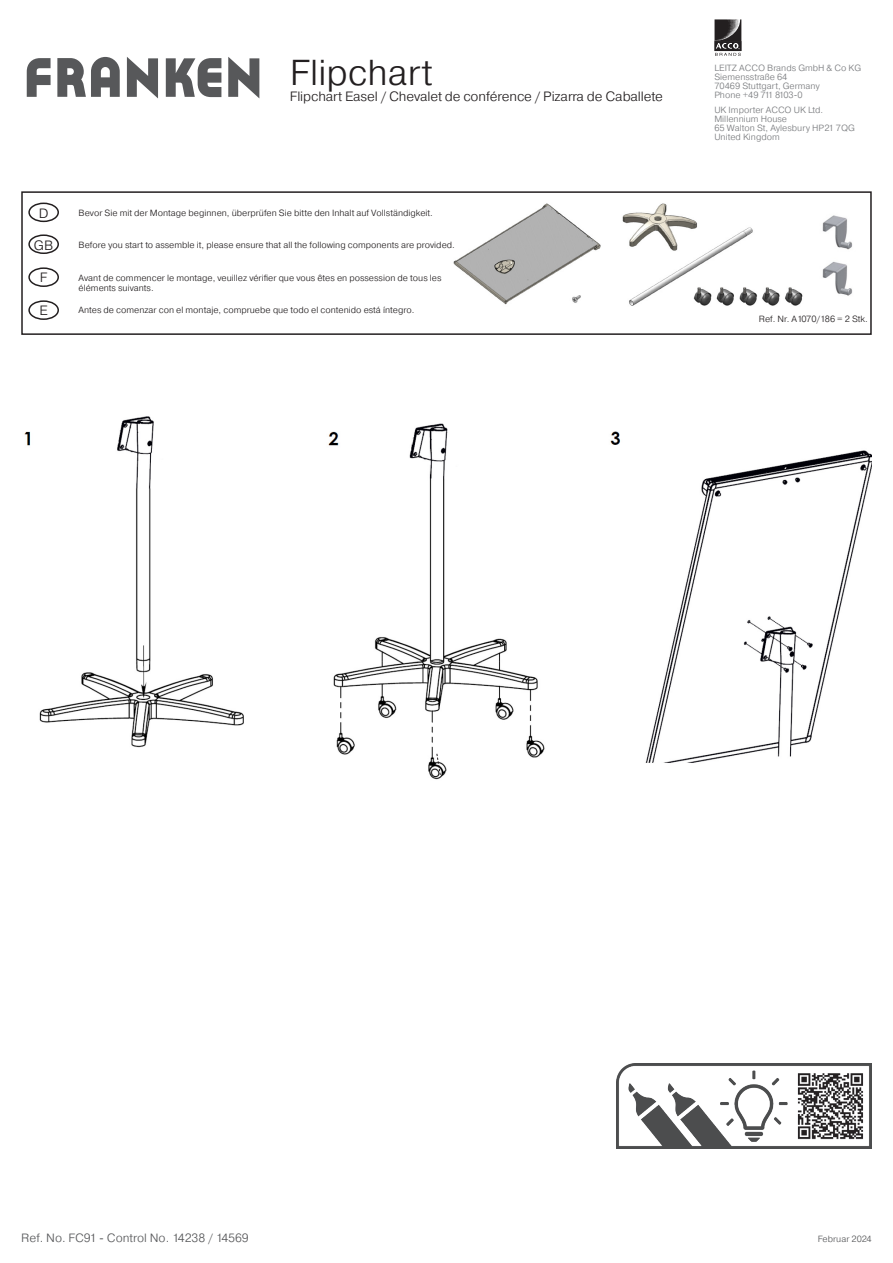
<style>
.page{position:relative;width:893px;height:1263px;background:#fff}
.page>*{position:absolute;margin:0;border:0;box-sizing:border-box;transform-origin:0 0}
.t1{font:300 36px "Pragmatica";color:#231f20}
.t2{font:300 13.5px "Pragmatica";letter-spacing:-.01em;color:#231f20}
.t3{font:300 12px "Pragmatica";color:#57585a}
.t4{font:300 9px/10.8px "Pragmatica";color:#231f20}
.t5{font:300 9px/9px "Pragmatica";color:#787a7d}
.t6{font:300 9px "Pragmatica";color:#57585a}
</style>
<div class="page">
<svg style="left:228px;top:57px;width:31px;height:41px"></svg>
<svg style="left:27px;top:58px;width:24px;height:39px"></svg>
<svg style="left:57px;top:57px;width:63px;height:40px"></svg>
<svg style="left:127px;top:57px;width:31px;height:41px"></svg>
<svg style="left:166px;top:58px;width:55px;height:39px"></svg>
<svg style="left:714px;top:19px;width:27px;height:37px"></svg>
<img style="left:24px;top:416px;width:848px;height:364px">
<img style="left:453px;top:203px;width:350px;height:103px">
<div style="left:28px;top:203px;width:31px;height:19px;border:2px solid #231f20;border-radius:50%"></div>
<div style="left:28px;top:234px;width:31px;height:20px;border:2px solid #231f20;border-radius:50%"></div>
<div style="left:28px;top:267px;width:31px;height:20px;border:2px solid #231f20;border-radius:50%"></div>
<div style="left:28px;top:300px;width:31px;height:20px;border:2px solid #231f20;border-radius:50%"></div>
<div style="left:21px;top:191px;width:851px;height:144px;border:2px solid #231f20"></div>
<svg style="left:436px;top:753px;width:5px;height:23px"></svg>
<img style="left:822px;top:215px;width:31px;height:81px">
<img style="left:616px;top:1064px;width:256px;height:85px">
<p class="t1" style="left:290px;top:50px;width:144px">Flipchart</p>
<p class="t2" style="left:290px;top:88px;width:375px">Flipchart Easel / Chevalet de conférence / Pizarra de Caballete</p>
<p class="t2" style="left:39px;top:204px;width:11px">D</p>
<p class="t2" style="left:34px;top:236px;width:21px">GB</p>
<p class="t2" style="left:40px;top:269px;width:9px">F</p>
<p class="t2" style="left:40px;top:302px;width:10px">E</p>
<p class="t4" style="left:79px;top:207px;width:356px">Bevor Sie mit der Montage beginnen, überprüfen Sie bitte den Inhalt auf Vollständigkeit.</p>
<p class="t4" style="left:79px;top:239px;width:378px">Before you start to assemble it, please ensure that all the following components are provided.</p>
<p class="t4" style="left:79px;top:272px;width:364px">Avant de commencer le montage, veuillez vérifier que vous êtes en possession de tous les éléments suivants.</p>
<p class="t4" style="left:79px;top:304px;width:337px">Antes de comenzar con el montaje, compruebe que todo el contenido está íntegro.</p>
<p class="t5" style="left:714px;top:63px;width:148px">LEITZ ACCO Brands GmbH &amp; Co KG<br>Siemensstraße 64<br>70469 Stuttgart, Germany<br>Phone +49 711 8103-0</p>
<p class="t5" style="left:714px;top:105px;width:142px">UK Importer ACCO UK Ltd.<br>Millennium House<br>65 Walton St, Aylesbury HP21 7QG<br>United Kingdom</p>
<p class="t4" style="left:759px;top:313px;width:111px">Ref. Nr. A1070/186 = 2 Stk.</p>
<p class="t3" style="left:21px;top:1230px;width:229px">Ref. No. FC91 - Control No. 14238 / 14569</p>
<p class="t6" style="left:818px;top:1233px;width:55px">Februar 2024</p>
</div>
